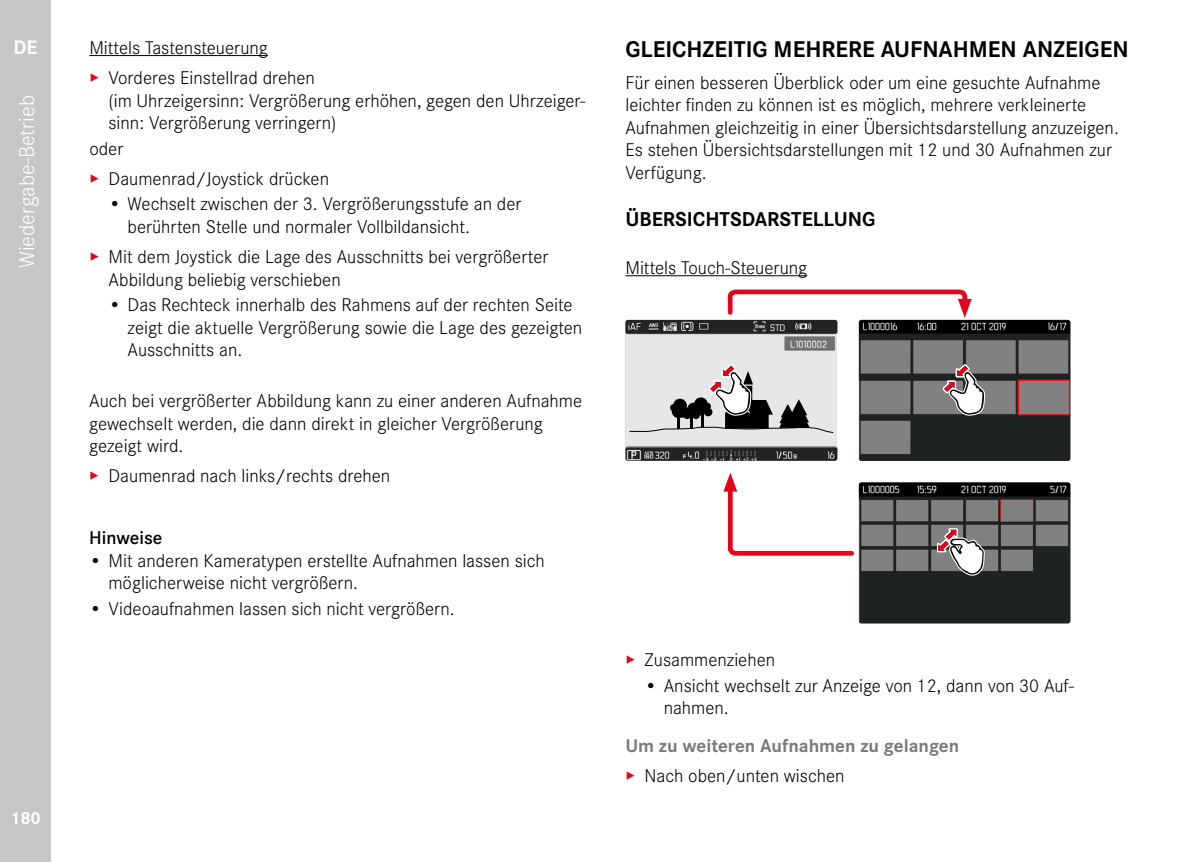
<style>
.page{position:relative;width:1200px;height:862px;background:#fff}
.page>*{position:absolute;margin:0;border:0;box-sizing:border-box;transform-origin:0 0}
.t1{font:700 23.62px "Corporate S";color:#000}
.t2{font:300 22.5px "Corporate S";color:#fff}
.t3{font:700 20.7px "Corporate S";color:#000}
.t4{font:700 20.25px "Corporate S";color:#fff}
.t5{font:300 19.12px/22.3px "Corporate S";color:#000}
.t6{font:700 19.12px/30.4px "Corporate S";color:#7c7b7b}
.t7{font:600 19.12px "Corporate S";color:#000}
.t8{font:700 18px "Corporate S";color:#fff}
.s1{color:#e3051b}
.s2{font-weight:300;color:#e3051b}
.s3{font-weight:300;color:#000}
</style>
<div class="page">
<div style="left:0;top:0;width:51px;height:861px;background:#c6c6c6"></div>
<hr style="left:89px;top:55px;width:179px;height:1px;background:#000">
<hr style="left:625px;top:275px;width:182px;height:1px;background:#000">
<svg style="left:727px;top:289px;width:244px;height:29px"></svg>
<img style="left:858px;top:319px;width:212px;height:141px">
<img style="left:625px;top:334px;width:212px;height:112px">
<img style="left:625px;top:446px;width:212px;height:14px">
<div style="left:625px;top:319px;width:212px;height:15px;background:#e5e5e5;border-radius:3px"></div>
<img style="left:625px;top:320px;width:212px;height:14px">
<svg style="left:628px;top:356px;width:205px;height:77px;background:#c1bfbf"></svg>
<svg style="left:723px;top:472px;width:131px;height:84px"></svg>
<img style="left:858px;top:482px;width:212px;height:141px">
<svg style="left:939px;top:356px;width:47px;height:69px"></svg>
<svg style="left:936px;top:517px;width:50px;height:67px"></svg>
<p class="t4" style="left:14px;top:32px;width:25px">DE</p>
<p class="t2" style="left:11px;top:268px;width:175px;rotate:-90deg">Wiedergabe-Betrieb</p>
<p class="t8" style="left:10px;top:802px;width:32px">180</p>
<p class="t5" style="left:89px;top:31px;width:227px;line-height:30.4px">Mittels Tastensteuerung<br><span class="s1">▸</span> Vorderes Einstellrad drehen</p>
<p class="t5" style="left:108px;top:88px;width:478px">(im Uhrzeigersinn: Vergrößerung erhöhen, gegen den Uhrzeiger&shy;sinn: Vergrößerung verringern)</p>
<p class="t5" style="left:89px;top:132px;width:241px;line-height:30.4px">oder<br><span class="s1">▸</span> Daumenrad/Joystick drücken</p>
<p class="t5" style="left:128px;top:192px;width:395px;text-indent:-19px">• Wechselt zwischen der 3. Vergrößerungsstufe an der berührten Stelle und normaler Vollbildansicht.</p>
<p class="t5" style="left:108px;top:244px;width:441px;text-indent:-19px"><span class="s1">▸</span> Mit dem Joystick die Lage des Ausschnitts bei vergrößerter<br>Abbildung beliebig verschieben</p>
<p class="t5" style="left:128px;top:292px;width:456px;text-indent:-19px">• Das Rechteck innerhalb des Rahmens auf der rechten Seite zeigt die aktuelle Vergrößerung sowie die Lage des gezeigten<br>Ausschnitts an.</p>
<p class="t5" style="left:89px;top:388px;width:494px">Auch bei vergrößerter Abbildung kann zu einer anderen Aufnahme gewechselt werden, die dann direkt in gleicher Vergrößerung gezeigt wird.</p>
<p class="t5" style="left:89px;top:463px;width:302px"><span class="s1">▸</span> Daumenrad nach links/rechts drehen</p>
<p class="t7" style="left:89px;top:523px;width:75px">Hinweise</p>
<p class="t5" style="left:108px;top:548px;width:438px;text-indent:-19px">• Mit anderen Kameratypen erstellte Aufnahmen lassen sich möglicherweise nicht vergrößern.</p>
<p class="t5" style="left:89px;top:596px;width:367px">• Videoaufnahmen lassen sich nicht vergrößern.</p>
<p class="t1" style="left:625px;top:30px;width:504px">GLEICHZEITIG MEHRERE AUFNAHMEN ANZEIGEN</p>
<p class="t5" style="left:625px;top:70px;width:495px">Für einen besseren Überblick oder um eine gesuchte Aufnahme leichter finden zu können ist es möglich, mehrere verkleinerte Aufnahmen gleichzeitig in einer Übersichtsdarstellung anzuzeigen.<br>Es stehen Übersichtsdarstellungen mit 12 und 30 Aufnahmen zur Verfügung.</p>
<p class="t3" style="left:625px;top:203px;width:251px">ÜBERSICHTSDARSTELLUNG</p>
<p class="t5" style="left:625px;top:255px;width:183px">Mittels Touch-Steuerung</p>
<p class="t5" style="left:625px;top:647px;width:151px"><span class="s1">▸</span> Zusammenziehen</p>
<p class="t5" style="left:663px;top:672px;width:412px;text-indent:-19px">• Ansicht wechselt zur Anzeige von 12, dann von 30 Auf&shy;nahmen.</p>
<p class="t6" style="left:625px;top:728px;width:335px">Um zu weiteren Aufnahmen zu gelangen <span class="s2">▸</span> <span class="s3">Nach oben/unten wischen</span></p>
</div>
